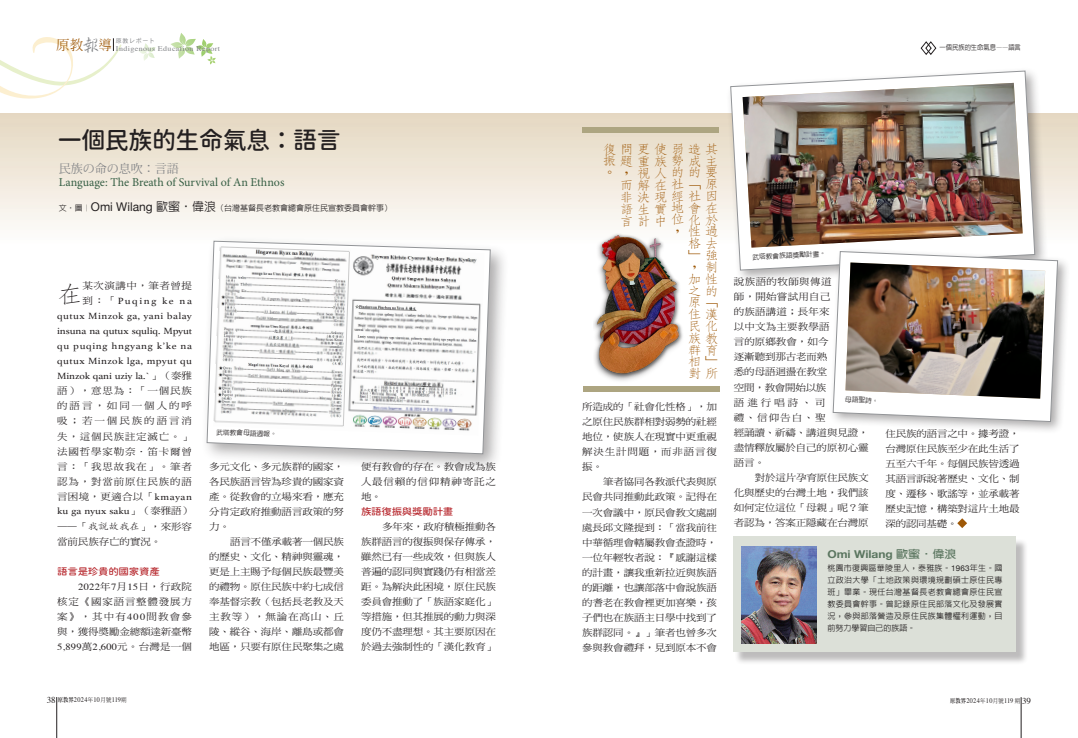
<style>
.page{position:relative;width:1078px;height:738px;background:#fff}
.page>*{position:absolute;margin:0;border:0;box-sizing:border-box;transform-origin:0 0}
.正常{font:24px "Gen Sen Rounded TW M";letter-spacing:-.02em;color:#231f20}
.內文_段首大字{font:300 22.9px "AR Fang Song B5";color:#231f20;scale:1.11 1}
.內文-細黑{font:300 12.6px/11.8px "AR Fang Song B5 HK";color:#9e5807;text-align:justify;scale:1.11 1}
.正常-2{font:12px "Minion Pro";letter-spacing:-.005em;color:#365f45}
.正常-3{font:12px "Koz Min Pro";color:#808285}
.內文_小標3{font:700 10.8px "Helvetica Neue";color:#5a755f;scale:1.11 1}
.內文{font:9.4px/15px "DF Ming Std W5";letter-spacing:-.015em;color:#231f20;text-align:justify;scale:1.11 1}
.內文_段首大字-2{font:9.4px "DF Ming Std W5";letter-spacing:.075em;color:#231f20;scale:1.11 1}
.內文_段首大字-3{font:9.4px "Athelas";letter-spacing:-.01em;color:#231f20;scale:1.11 1}
.內文_段首大字-4{font:9.4px "Athelas";letter-spacing:.03em;color:#231f20;scale:1.11 1}
.內文_段首大字-5{font:9.4px "DF Ming Std W5";letter-spacing:.185em;color:#231f20;scale:1.11 1}
.內文_段首大字-6{font:9.4px "Athelas";letter-spacing:.06em;color:#231f20;scale:1.11 1}
.內文_小標3-2{font:9.4px "Gen Sen Rounded TW M";letter-spacing:-.025em;color:#b7282e;scale:1.11 1}
.內文_段首大字-7{font:9.4px "Athelas";color:#231f20;scale:1.11 1}
.內文_段首大字-8{font:9.4px "Athelas";letter-spacing:.15em;color:#231f20;scale:1.11 1}
.內文_段首大字-9{font:9.4px "DF Ming Std W5";letter-spacing:.05em;color:#231f20;scale:1.11 1}
.內文_段首大字-10{font:9.4px "DF Ming Std W5";letter-spacing:-.01em;color:#231f20;scale:1.11 1}
.語系-內文{font:500 8px/12px "AR Hei B5";letter-spacing:.045em;color:#231f20;text-align:justify}
.正常-4{font:500 8px "AR Hei B5";color:#231f20}
.t1{font:7.2px "Times";letter-spacing:.05em;color:#808285;scale:1.11 1}
.t2{font:7px "Times";letter-spacing:.05em;color:#231f20;scale:.9 1}
.正常-5{font:500 7px "AR Hei B5";color:#231f20;scale:.9 1}
.正常-6{font:500 6.7px "AR Hei B5";color:#231f20}
.t3{font:6px "Heisei Kaku Go Std W3";letter-spacing:.1em;color:#808285}
.s1{font-family:"AR Xing Shu B5";font-weight:500;font-size:18.5px}
.s2{font-family:"Helvetica Neue";font-weight:400;font-size:12px}
.s3{font-size:12px}
.s4{font-family:"DF Ming Std W5"}
.s5{font-family:"Athelas"}
.s6{font-family:"AR Kai B5";font-weight:300}
.s7{font-family:"Times"}
.s8{font-family:"AR Hei B5"}
.s9{font-family:"Helvetica Neue";font-weight:400}
.s10{font-size:9px}
.s11{font-family:"AR Ming B5";font-weight:800;font-size:6px}
.s12{font-family:"DF Ming Std W5";font-size:6px}
</style>
<div class="page">
<svg style="left:170px;top:33px;width:46px;height:32px"></svg>
<svg style="left:139px;top:43px;width:16px;height:18px"></svg>
<hr style="left:57px;top:696px;width:1px;height:41px;background:#231f20">
<hr style="left:1020px;top:696px;width:1px;height:41px;background:#231f20">
<svg style="left:0;top:37px;width:122px;height:62px"></svg>
<div style="left:0;top:113px;width:1077px;height:170px;background:linear-gradient(to bottom,#e6d9c3,#fff)"></div>
<svg style="left:920px;top:41px;width:16px;height:14px"></svg>
<svg style="left:957px;top:518px;width:9px;height:9px"></svg>
<div style="left:582px;top:127px;width:137px;height:6px;background:#ada581"></div>
<div style="left:583px;top:385px;width:136px;height:6px;background:#ada581"></div>
<div style="left:734px;top:538px;width:293px;height:126px;background:#231f20;opacity:.3"></div>
<div style="left:733px;top:536px;width:282px;height:115px;background:#dce0d8"></div>
<img style="left:741px;top:546px;width:75px;height:96px">
<div style="left:201px;top:235px;width:308px;height:237px;background:#231f20;opacity:.38"></div>
<svg style="left:207px;top:241px;width:283px;height:212px"></svg>
<img style="left:213px;top:243px;width:271px;height:192px">
<div style="left:726px;top:67px;width:321px;height:216px;background:#231f20;opacity:.38"></div>
<svg style="left:730px;top:71px;width:304px;height:199px"></svg>
<img style="left:742px;top:83px;width:280px;height:164px">
<div style="left:828px;top:247px;width:242px;height:187px;background:#231f20;opacity:.38"></div>
<svg style="left:832px;top:251px;width:225px;height:170px"></svg>
<img style="left:845px;top:262px;width:199px;height:136px">
<img style="left:593px;top:227px;width:92px;height:154px">
<p class="t1" style="left:56px;top:42px;width:149px"><sup>原教</sup><span class="s1">報</span><sup>導</sup> Indigenous Education Report</p>
<p class="t3" style="left:116px;top:37px;width:40px">原教レポート</p>
<p class="正常" style="left:58px;top:126px;width:284px">一個民族的生命氣息：語言</p>
<p class="正常-3" style="left:59px;top:159px;width:121px">民族の命の息吹：言語</p>
<p class="正常-2" style="left:59px;top:174px;width:227px">Language: The Breath of Survival of An Ethnos</p>
<p class="正常-4" style="left:59px;top:203px;width:335px">文‧圖︱<span class="s2">Omi Wilang</span> <span class="s3">歐蜜‧偉浪</span>（台灣基督長老教會總會原住民宣教委員會幹事）</p>
<p class="內文_段首大字" style="left:57px;top:283px;width:24px">在</p>
<p class="內文_段首大字-9" style="left:82px;top:280px;width:100px">某次演講中，筆者曾提</p>
<p class="內文_段首大字-8" style="left:82px;top:293px;width:100px"><span class="s4">到：「</span>Puqing ke na</p>
<p class="內文_段首大字-4" style="left:57px;top:308px;width:123px">qutux Minzok ga, yani balay</p>
<p class="內文_段首大字-3" style="left:57px;top:323px;width:123px">insuna na qutux squliq. Mpyut</p>
<p class="內文_段首大字-6" style="left:57px;top:338px;width:123px">qu puqing hngyang k’ke na</p>
<p class="內文_段首大字-4" style="left:57px;top:353px;width:123px">qutux Minzok lga, mpyut qu</p>
<p class="內文_段首大字-3" style="left:57px;top:368px;width:123px">Minzok qani uziy la.`<span class="s4">」（泰雅</span></p>
<p class="內文_段首大字-2" style="left:57px;top:385px;width:123px">語），意思為：「一個民族</p>
<p class="內文_段首大字-5" style="left:57px;top:400px;width:123px">的語言，如同一個人的呼</p>
<p class="內文_段首大字-5" style="left:57px;top:415px;width:123px">吸；若一個民族的語言消</p>
<p class="內文_段首大字-2" style="left:57px;top:430px;width:123px">失，這個民族註定滅亡。」</p>
<p class="內文_段首大字-2" style="left:57px;top:445px;width:123px">法國哲學家勒奈．笛卡爾曾</p>
<p class="內文_段首大字-2" style="left:57px;top:460px;width:123px">言：「我思故我在」。筆者</p>
<p class="內文_段首大字-2" style="left:57px;top:475px;width:123px">認為，對當前原住民族的語</p>
<p class="內文_段首大字-2" style="left:57px;top:490px;width:123px">言困境，更適合以「<span class="s5">kmayan</span></p>
<p class="內文_段首大字-7" style="left:57px;top:503px;width:123px">ku ga nyux saku<span class="s4">」（泰雅語）</span></p>
<p class="內文_段首大字-2" style="left:57px;top:520px;width:123px">——「<span class="s6">我說故我在</span>」，來形容</p>
<p class="內文_段首大字-10" style="left:57px;top:535px;width:95px">當前民族存亡的實況。</p>
<p class="內文_小標3-2" style="left:57px;top:565px;width:94px">語言是珍貴的國家資產</p>
<p class="內文" style="left:57px;top:578px;width:123px;text-indent:21px"><span class="s7">2022</span>年<span class="s7">7</span>月<span class="s7">15</span>日，行政院核定《國家語言整體發展方案》，其中有<span class="s7">400</span>間教會參與，獲得獎勵金總額達新臺幣<span class="s7">5,899</span>萬<span class="s7">2,600</span>元。台灣是一個</p>
<p class="正常-6" style="left:216px;top:428px;width:62px;rotate:2deg">武塔教會母語週報。</p>
<p class="內文" style="left:209px;top:458px;width:123px">多元文化、多元族群的國家，各民族語言皆為珍貴的國家資產。從教會的立場來看，應充分肯定政府推動語言政策的努力。</p>
<p class="內文" style="left:209px;top:533px;width:123px;text-indent:21px">語言不僅承載著一個民族的歷史、文化、精神與靈魂，更是上主賜予每個民族最豐美的禮物。原住民族中約七成信奉基督宗教（包括長老教及天主教等），無論在高山、丘陵、縱谷、海岸、離島或都會地區，只要有原住民聚集之處</p>
<p class="內文" style="left:361px;top:458px;width:123px">便有教會的存在。教會成為族人最信賴的信仰精神寄託之地。</p>
<p class="內文_小標3-2" style="left:361px;top:505px;width:85px">族語復振與獎勵計畫</p>
<p class="內文" style="left:361px;top:518px;width:123px;text-indent:21px">多年來，政府積極推動各族群語言的復振與保存傳承，雖然已有一些成效，但與族人普遍的認同與實踐仍有相當差距。為解決此困境，原住民族委員會推動了「族語家庭化」等措施，但其推展的動力與深度仍不盡理想。其主要原因在於過去強制性的「漢化教育」</p>
<p class="正常-5" style="left:939px;top:44px;width:92px">一個民族的生命氣息——語言</p>
<p class="內文-細黑" style="left:602px;top:143px;width:105px">復問更使弱造其振題重族勢成主。</p>
<p class="內文-細黑" style="left:619px;top:167px;width:89px;text-align:left">，<br>而解在社「原非決現經社因</p>
<p class="內文-細黑" style="left:619px;top:215px;width:42px">言計中</p>
<p class="內文-細黑" style="left:636px;top:166px;width:74px">視人的的要</p>
<p class="內文-細黑" style="left:670px;top:203px;width:44px;line-height:11.3px;text-indent:-51px">語生實地會在位化於，</p>
<p class="內文-細黑" style="left:687px;top:225px;width:29px;text-align:left">性過格去」強，<br>加性之的原「住漢民化族教群育相」對所</p>
<p class="內文-細黑" style="left:704px;top:261px;width:12px">制</p>
<p class="內文" style="left:582px;top:399px;width:123px">所造成的「社會化性格」，加之原住民族群相對弱勢的社經地位，使族人在現實中更重視解決生計問題，而非語言復振。</p>
<p class="內文" style="left:582px;top:474px;width:123px;text-indent:21px">筆者協同各教派代表與原民會共同推動此政策。記得在一次會議中，原民會教文處副處長邱文隆提到：「當我前往中華循理會轄屬教會查證時，一位年輕牧者說：『感謝這樣的計畫，讓我重新拉近與族語的距離，也讓部落中會說族語的耆老在教會裡更加喜樂，孩子們也在族語主日學中找到了族群認同。』」筆者也曾多次參與教會禮拜，見到原本不會</p>
<p class="正常-6" style="left:752px;top:254px;width:75px;rotate:-3deg">武塔教會族語獎勵計畫。</p>
<p class="內文" style="left:733px;top:274px;width:123px;text-align:left">說族語的牧師與傳道<br>師，開始嘗試用自己<br>的族語講道；長年來<br>以中文為主要教學語<br>言的原鄉教會，如今<br>逐漸聽到那古老而熟<br>悉的母語迴盪在教堂<br>空間，教會開始以族<br>語進行唱詩、司<br>禮、信仰告白、聖<br>經誦讀、祈禱、講道與見證，盡情釋放屬於自己的原初心靈語言。</p>
<p class="內文" style="left:733px;top:469px;width:123px;text-indent:21px">對於這片孕育原住民族文化與歷史的台灣土地，我們該如何定位這位「母親」呢？筆者認為，答案正隱藏在台灣原</p>
<p class="正常-6" style="left:844px;top:396px;width:35px;rotate:2deg">母語聖詩。</p>
<p class="內文" style="left:885px;top:425px;width:122px">住民族的語言之中。據考證，台灣原住民族至少在此生活了五至六千年。每個民族皆透過其語言訴說著歷史、文化、制度、遷移、歌謠等，並承載著歷史記憶，構築對這片土地最深的認同基礎。</p>
<p class="內文_小標3" style="left:827px;top:545px;width:118px">Omi Wilang <span class="s8">歐蜜‧偉浪</span></p>
<p class="語系-內文" style="left:827px;top:561px;width:177px">桃園市復興區華陵里人，泰雅族。<span class="s9">1963</span>年生。國立政治大學「土地政策與環境規劃碩士原住民專班」畢業。現任台灣基督長老教會總會原住民宣教委員會幹事。曾記錄原住民部落文化及發展實況，參與部落營造及原住民族集體權利運動，目前努力學習自己的族語。</p>
<p class="t2" style="left:47px;top:693px;width:90px"><span class="s10">38</span> <span class="s11">原教界</span>2024<span class="s12">年</span>10<span class="s12">月號</span>119<span class="s12">期</span></p>
<p class="t2" style="left:949px;top:693px;width:91px"><span class="s11">原教界</span>2024<span class="s12">年</span>10<span class="s12">月號</span>119 <span class="s12">期</span> <span class="s10">39</span></p>
</div>
